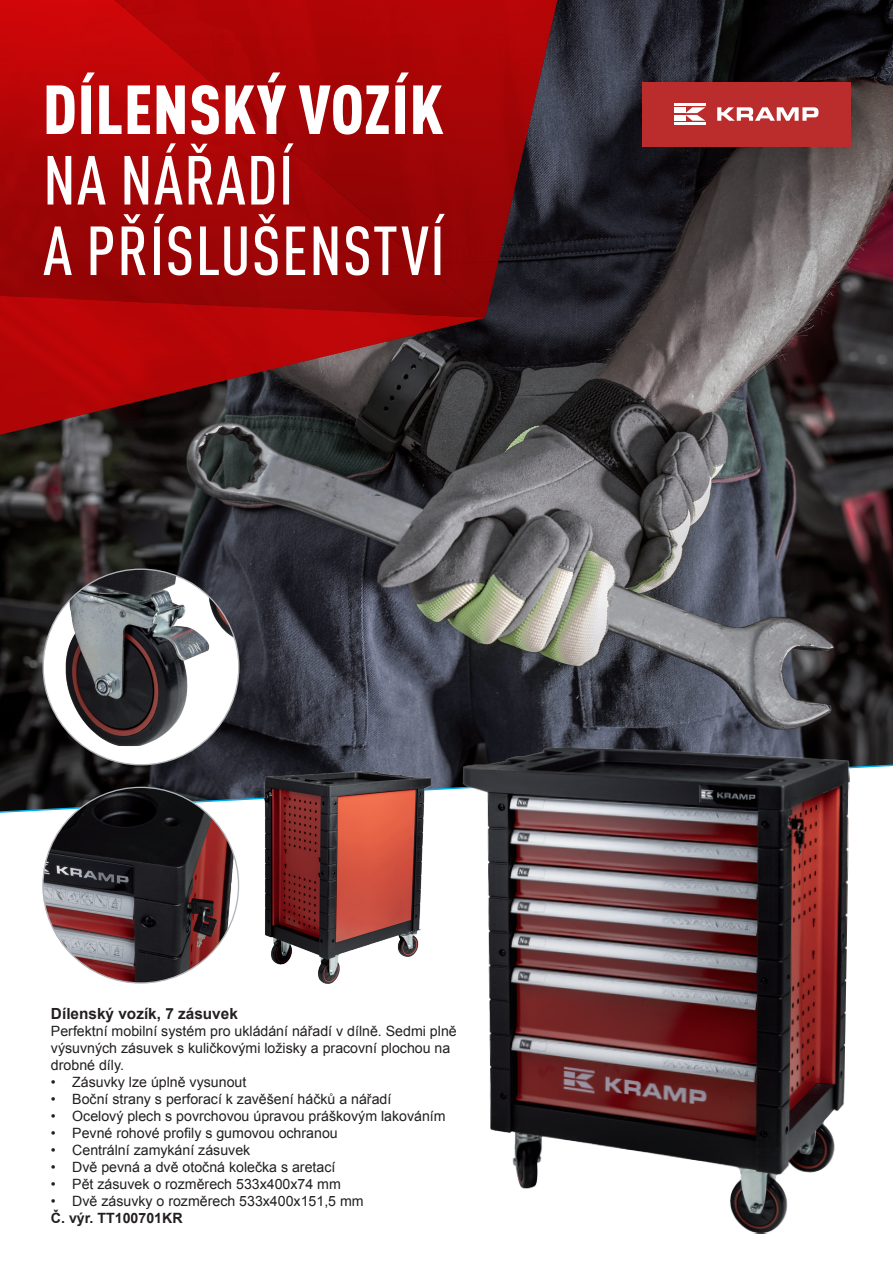
<style>
.page{position:relative;width:893px;height:1263px;background:#fff}
.page>*{position:absolute;margin:0;border:0;box-sizing:border-box;transform-origin:0 0}
.t1{font:500 condensed 68.25px/70.5px "DIN Pro";letter-spacing:.02em;color:#fff}
.t2{font:900 condensed 68.25px "DIN Pro";letter-spacing:.01em;color:#fff}
.t3{font:700 15.3px "Arial";color:#231f20}
.t4{font:14.1px/17px "Arial";color:#231f20}
.t5{font:700 14.1px "Arial";color:#231f20}
</style>
<div class="page">
<img style="left:0;top:0;width:893px;height:756px">
<svg style="left:0;top:0;width:565px;height:443px;background:#8d0e0f"></svg>
<div style="left:642px;top:82px;width:208px;height:64px;background:#bb2d2d"></div>
<svg style="left:717px;top:107px;width:101px;height:14px"></svg>
<svg style="left:685px;top:107px;width:20px;height:14px"></svg>
<div style="left:674px;top:107px;width:11px;height:6px;background:#fff"></div>
<div style="left:674px;top:115px;width:11px;height:6px;background:#fff"></div>
<hr style="left:674px;top:103px;width:32px;height:3px;background:#fff">
<hr style="left:674px;top:123px;width:32px;height:2px;background:#fff">
<svg style="left:0;top:756px;width:893px;height:226px"></svg>
<img style="left:455px;top:746px;width:395px;height:488px">
<img style="left:264px;top:772px;width:166px;height:212px">
<div style="left:43px;top:569px;width:196px;height:196px;background:#fff;border-radius:50%"></div>
<img style="left:43px;top:569px;width:196px;height:177px">
<img style="left:43px;top:787px;width:196px;height:196px;border-radius:98px">
<h1 class="t2" style="left:43px;top:57px;width:402px">DÍLENSKÝ VOZÍK</h1>
<h1 class="t1" style="left:43px;top:139px;width:403px">NA NÁŘADÍ<br>A PŘÍSLUŠENSTVÍ</h1>
<p class="t3" style="left:51px;top:1003px;width:188px">Dílenský vozík, 7 zásuvek</p>
<p class="t4" style="left:51px;top:1022px;width:407px">Perfektní mobilní systém pro ukládání nářadí v dílně. Sedmi plně výsuvných zásuvek s kuličkovými ložisky a pracovní plochou na drobné díly.</p>
<p class="t4" style="left:51px;top:1073px;width:197px">• Zásuvky lze úplně vysunout</p>
<p class="t4" style="left:51px;top:1090px;width:342px">• Boční strany s perforací k zavěšení háčků a nářadí</p>
<p class="t4" style="left:51px;top:1107px;width:396px">• Ocelový plech s povrchovou úpravou práškovým lakováním</p>
<p class="t4" style="left:51px;top:1124px;width:288px">• Pevné rohové profily s gumovou ochranou</p>
<p class="t4" style="left:51px;top:1141px;width:201px">• Centrální zamykání zásuvek</p>
<p class="t4" style="left:51px;top:1158px;width:286px">• Dvě pevná a dvě otočná kolečka s aretací</p>
<p class="t4" style="left:51px;top:1175px;width:291px">• Pět zásuvek o rozměrech 533x400x74 mm</p>
<p class="t4" style="left:51px;top:1192px;width:314px">• Dvě zásuvky o rozměrech 533x400x151,5 mm</p>
<p class="t5" style="left:51px;top:1208px;width:133px">Č. výr. TT100701KR</p>
</div>
